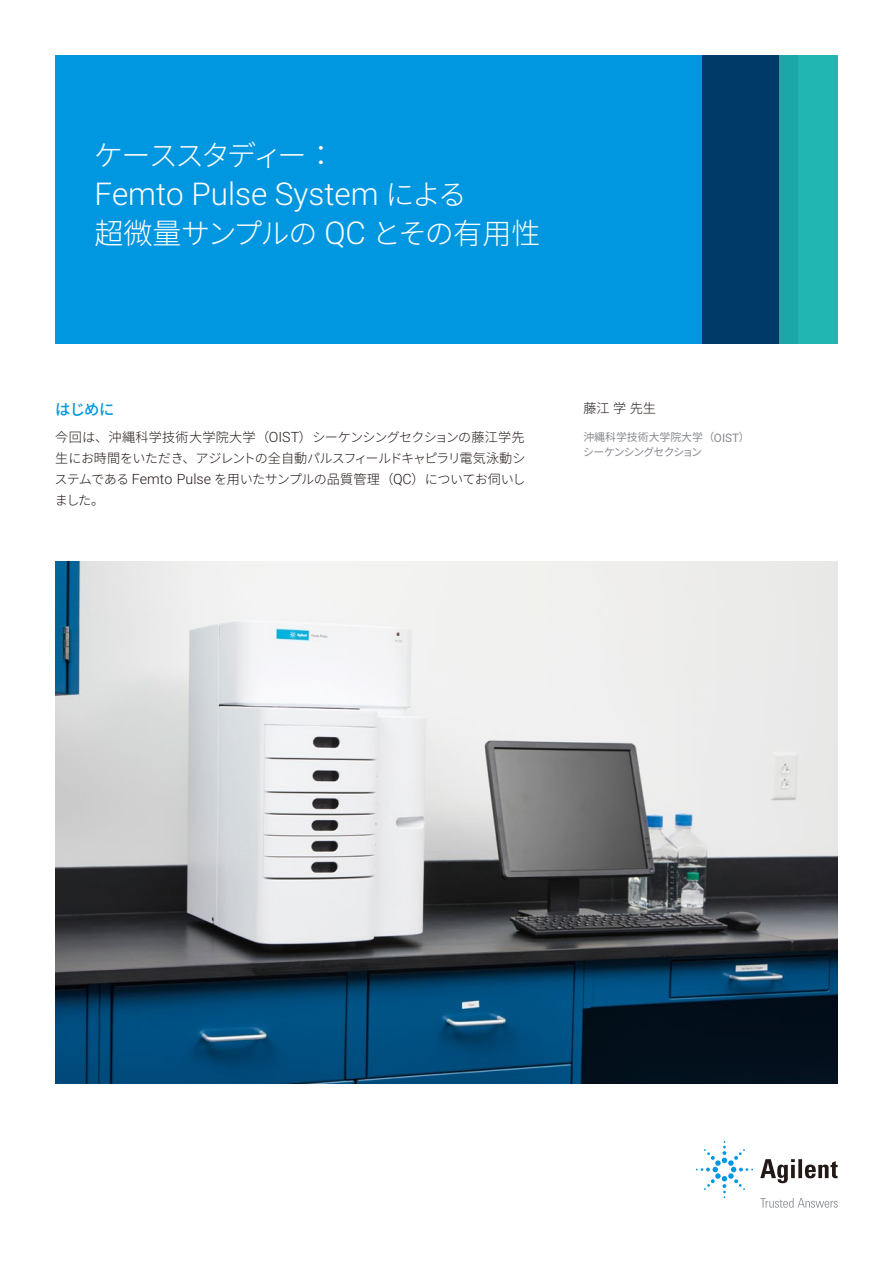
<style>
.page{position:relative;width:893px;height:1263px;background:#fff}
.page>*{position:absolute;margin:0;border:0;box-sizing:border-box;transform-origin:0 0}
.t1{font:300 31.5px "Roboto";color:#fff}
.t2{font:300 29.1px "Noto Sans CJ Kjp";letter-spacing:-.025em;color:#fff}
.t3{font:300 29.1px "Noto Sans CJ Kjp";letter-spacing:-.1em;color:#fff}
.t4{font:500 15.3px "Noto Sans CJ Kjp";color:#0097e0}
.t5{font:300 13.2px/21px "Noto Sans CJ Kjp";letter-spacing:-.05em;color:#221815;text-align:justify}
.t6{font:10.8px/15px "Noto Sans CJ Kjp";letter-spacing:-.025em;color:#86898e}
.s1{font-family:"Noto Sans CJ Kjp";font-size:29.1px}
.s2{font-family:"Roboto";font-size:31.5px}
.s3{font-family:"Roboto";font-size:14.1px}
.s4{font-family:"Roboto";font-size:11.7px}
</style>
<div class="page">
<div style="left:701px;top:55px;width:98px;height:288px;background:#003a68"></div>
<div style="left:55px;top:55px;width:647px;height:288px;background:#0097e0"></div>
<div style="left:799px;top:55px;width:39px;height:288px;background:#21b6b1"></div>
<div style="left:779px;top:55px;width:20px;height:288px;background:#1ca6a8"></div>
<img style="left:55px;top:561px;width:783px;height:522px">
<svg style="left:760px;top:1159px;width:78px;height:24px"></svg>
<svg style="left:696px;top:1141px;width:57px;height:57px"></svg>
<svg style="left:760px;top:1198px;width:78px;height:10px"></svg>
<h2 class="t3" style="left:94px;top:139px;width:243px">ケーススタディー：</h2>
<h1 class="t1" style="left:94px;top:172px;width:374px">Femto Pulse System <span class="s1">による</span></h1>
<h2 class="t2" style="left:94px;top:217px;width:448px">超微量サンプルの <span class="s2">QC</span> とその有用性</h2>
<p class="t4" style="left:55px;top:400px;width:61px">はじめに</p>
<p class="t5" style="left:55px;top:427px;width:473px">今回は、沖縄科学技術大学院大学（<span class="s3">OIST</span>）シーケンシングセクションの藤江学先生にお時間をいただき、アジレントの全自動パルスフィールドキャピラリ電気泳動システムである <span class="s3">Femto Pulse</span> を用いたサンプルの品質管理（<span class="s3">QC</span>）についてお伺いしました。</p>
<p class="t5" style="left:583px;top:397px;width:74px">藤江学先生</p>
<p class="t6" style="left:583px;top:430px;width:168px">沖縄科学技術大学院大学（<span class="s4">OIST</span>）シーケンシングセクション</p>
</div>
